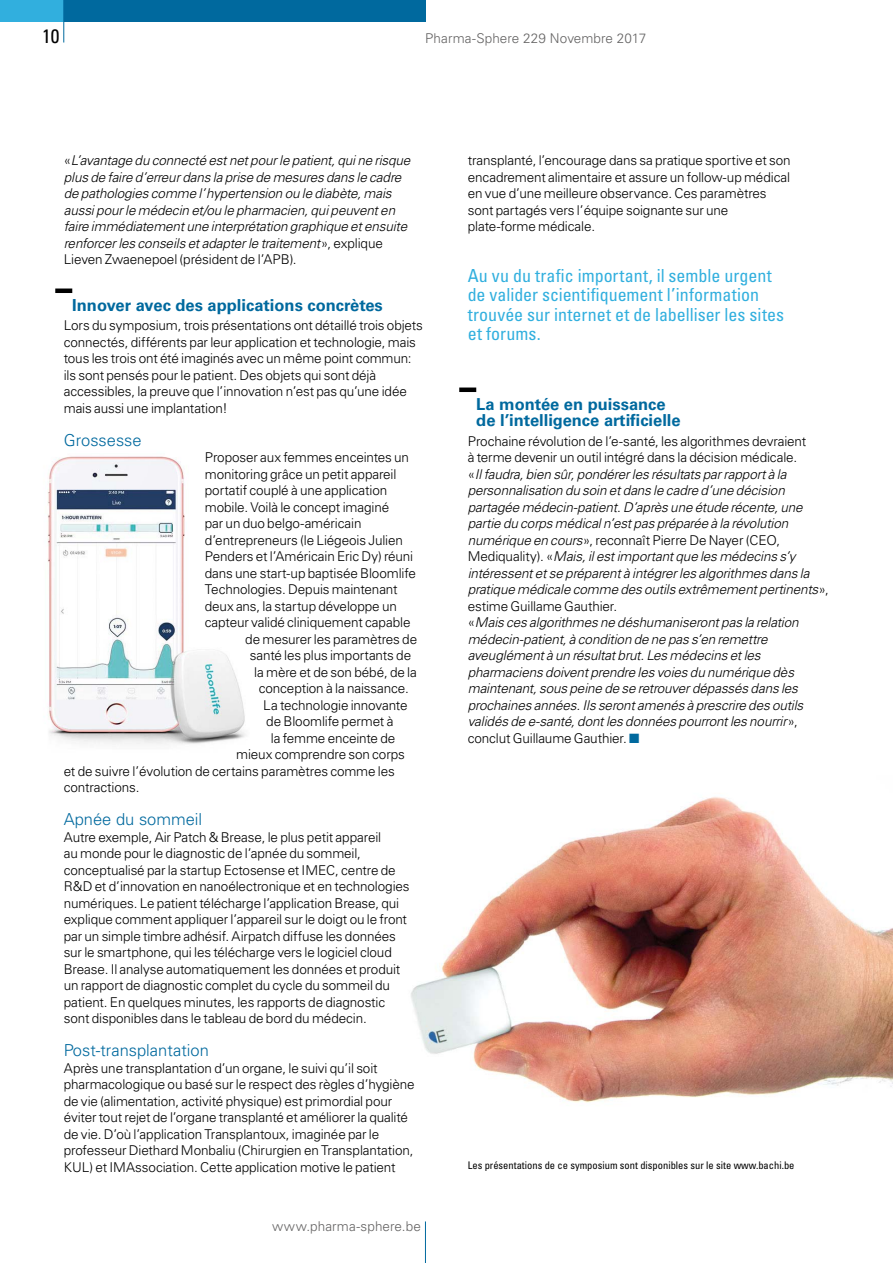
<style>
.page{position:relative;width:893px;height:1263px;background:#fff}
.page>*{position:absolute;margin:0;border:0;box-sizing:border-box;transform-origin:0 0}
.t1{font:condensed 19.5px "Univers LT Std";color:#000}
.t2{font:condensed 18px/19.5px "Univers LT Std";color:#31afde}
.t3{font:700 16.5px/16.5px "Univers LT Std";color:#00699e}
.t4{font:300 16.5px "Univers LT Std";color:#00699e}
.t5{font:300 13.5px/16.5px "Univers LT Std";letter-spacing:-.01em;color:#000}
.t6{font:italic 300 13.5px/16.5px "Univers LT Std";letter-spacing:-.01em;color:#000}
.t7{font:300 13.5px "Univers LT Std";letter-spacing:.005em;color:#646363}
.t8{font:condensed 10.5px "Univers LT Std";color:#000}
.s1{font-style:normal}
.s2{color:#00699e}
</style>
<div class="page">
<div style="left:64px;top:0;width:361px;height:21px;background:#00699e"></div>
<div style="left:0;top:0;width:64px;height:21px;background:#31afde"></div>
<hr style="left:64px;top:0;width:1px;height:43px;background:#00699e">
<hr style="left:425px;top:1221px;width:1px;height:42px;background:#00699e">
<img style="left:411px;top:797px;width:482px;height:306px">
<img style="left:48px;top:456px;width:198px;height:288px">
<div style="left:55px;top:288px;width:114px;height:5px;background:#000"></div>
<div style="left:72px;top:286px;width:311px;height:11px;background:#fff"></div>
<div style="left:459px;top:387px;width:115px;height:5px;background:#000"></div>
<div style="left:476px;top:385px;width:194px;height:11px;background:#fff"></div>
<h1 class="t1" style="left:42px;top:23px;width:19px">10</h1>
<p class="t7" style="left:425px;top:30px;width:223px">Pharma-Sphere 229 Novembre 2017</p>
<p class="t6" style="left:64px;top:152px;width:348px"><span class="s1">«</span>L’avantage du connecté est net pour le patient, qui ne risque plus de faire d’erreur dans la prise de mesures dans le cadre de pathologies comme l’hypertension ou le diabète, mais aussi pour le médecin et/ou le pharmacien, qui peuvent en faire immédiatement une interprétation graphique et ensuite renforcer les conseils et adapter le traitement<span class="s1">», explique Lieven Zwaenepoel (président de l’APB).</span></p>
<p class="t3" style="left:72px;top:297px;width:312px">Innover avec des applications concrètes</p>
<p class="t5" style="left:64px;top:317px;width:361px">Lors du symposium, trois présentations ont détaillé trois objets connectés, différents par leur application et technologie, mais tous les trois ont été imaginés avec un même point commun: ils sont pensés pour le patient. Des objets qui sont déjà accessibles, la preuve que l’innovation n’est pas qu’une idée mais aussi une implantation!</p>
<p class="t4" style="left:64px;top:430px;width:79px">Grossesse</p>
<p class="t5" style="left:205px;top:449px;width:206px">Proposer aux femmes enceintes un</p>
<p class="t5" style="left:205px;top:466px;width:193px">monitoring grâce un petit appareil</p>
<p class="t5" style="left:205px;top:482px;width:184px">portatif couplé à une application</p>
<p class="t5" style="left:205px;top:499px;width:186px">mobile. Voilà le concept imaginé</p>
<p class="t5" style="left:205px;top:515px;width:158px">par un duo belgo-américain</p>
<p class="t5" style="left:205px;top:532px;width:200px">d’entrepreneurs (le Liégeois Julien</p>
<p class="t5" style="left:205px;top:548px;width:210px">Penders et l’Américain Eric Dy) réuni</p>
<p class="t5" style="left:205px;top:565px;width:213px">dans une start-up baptisée Bloomlife</p>
<p class="t5" style="left:205px;top:581px;width:194px">Technologies. Depuis maintenant</p>
<p class="t5" style="left:205px;top:598px;width:194px">deux ans, la startup développe un</p>
<p class="t5" style="left:205px;top:614px;width:207px">capteur validé cliniquement capable</p>
<p class="t5" style="left:245px;top:631px;width:173px">de mesurer les paramètres de</p>
<p class="t5" style="left:250px;top:647px;width:163px">santé les plus importants de</p>
<p class="t5" style="left:254px;top:664px;width:164px">la mère et de son bébé, de la</p>
<p class="t5" style="left:259px;top:680px;width:152px">conception à la naissance.</p>
<p class="t5" style="left:263px;top:697px;width:146px">La technologie innovante</p>
<p class="t5" style="left:266px;top:713px;width:129px">de Bloomlife permet à</p>
<p class="t5" style="left:271px;top:730px;width:126px">la femme enceinte de</p>
<p class="t5" style="left:236px;top:746px;width:170px">mieux comprendre son corps</p>
<p class="t5" style="left:64px;top:763px;width:333px">et de suivre l’évolution de certains paramètres comme les</p>
<p class="t5" style="left:64px;top:779px;width:77px">contractions.</p>
<p class="t4" style="left:64px;top:810px;width:140px">Apnée du sommeil</p>
<p class="t5" style="left:64px;top:829px;width:347px">Autre exemple, Air Patch &amp; Brease, le plus petit appareil<br>au monde pour le diagnostic de l’apnée du sommeil, conceptualisé par la startup Ectosense et IMEC, centre de R&amp;D et d’innovation en nanoélectronique et en technologies numériques. Le patient télécharge l’application Brease, qui explique comment appliquer l’appareil sur le doigt ou le front par un simple timbre adhésif. Airpatch diffuse les données sur le smartphone, qui les télécharge vers le logiciel cloud Brease. Il analyse automatiquement les données et produit un rapport de diagnostic complet du cycle du sommeil du patient. En quelques minutes, les rapports de diagnostic sont disponibles dans le tableau de bord du médecin.</p>
<p class="t4" style="left:64px;top:1041px;width:147px">Post-transplantation</p>
<p class="t5" style="left:64px;top:1060px;width:352px">Après une transplantation d’un organe, le suivi qu’il soit pharmacologique ou basé sur le respect des règles d’hygiène de vie (alimentation, activité physique) est primordial pour éviter tout rejet de l’organe transplanté et améliorer la qualité de vie. D’où l’application Transplantoux, imaginée par le professeur Diethard Monbaliu (Chirurgien en Transplantation, KUL) et IMAssociation. Cette application motive le patient</p>
<p class="t7" style="left:272px;top:1218px;width:150px">www.pharma-sphere.be</p>
<p class="t5" style="left:468px;top:152px;width:324px">transplanté, l’encourage dans sa pratique sportive et son encadrement alimentaire et assure un follow-up médical en vue d’une meilleure observance. Ces paramètres sont partagés vers l’équipe soignante sur une plate-forme médicale.</p>
<h2 class="t2" style="left:468px;top:265px;width:318px">Au vu du trafic important, il semble urgent de valider scientifiquement l’information trouvée sur internet et de labelliser les sites et forums.</h2>
<p class="t3" style="left:476px;top:396px;width:206px">La montée en puissance de l’intelligence artificielle</p>
<p class="t6" style="left:468px;top:433px;width:363px"><span class="s1">Prochaine révolution de l’e-santé, les algorithmes devraient<br>à terme devenir un outil intégré dans la décision médicale.<br>«</span>Il faudra, bien sûr, pondérer les résultats par rapport à la personnalisation du soin et dans le cadre d’une décision partagée médecin-patient<span class="s1">.</span> D’après une étude récente, une partie du corps médical n’est pas préparée à la révolution numérique en cours<span class="s1">», reconnaît Pierre De Nayer (CEO, Mediquality). «</span>Mais, il est important que les médecins s’y intéressent et se préparent à intégrer les algorithmes dans la pratique médicale comme des outils extrêmement pertinents<span class="s1">», estime Guillame Gauthier.<br>«</span>Mais ces algorithmes ne déshumaniseront pas la relation médecin-patient, à condition de ne pas s’en remettre aveuglément à un résultat brut. Les médecins et les pharmaciens doivent prendre les voies du numérique dès maintenant, sous peine de se retrouver dépassés dans les prochaines années. Ils seront amenés à prescrire des outils validés de e-santé, dont les données pourront les nourrir<span class="s1">», conclut Guillaume Gauthier.</span> <span class="s2">■</span></p>
<p class="t8" style="left:468px;top:1158px;width:328px">Les présentations de ce symposium sont disponibles sur le site www.bachi.be</p>
</div>
